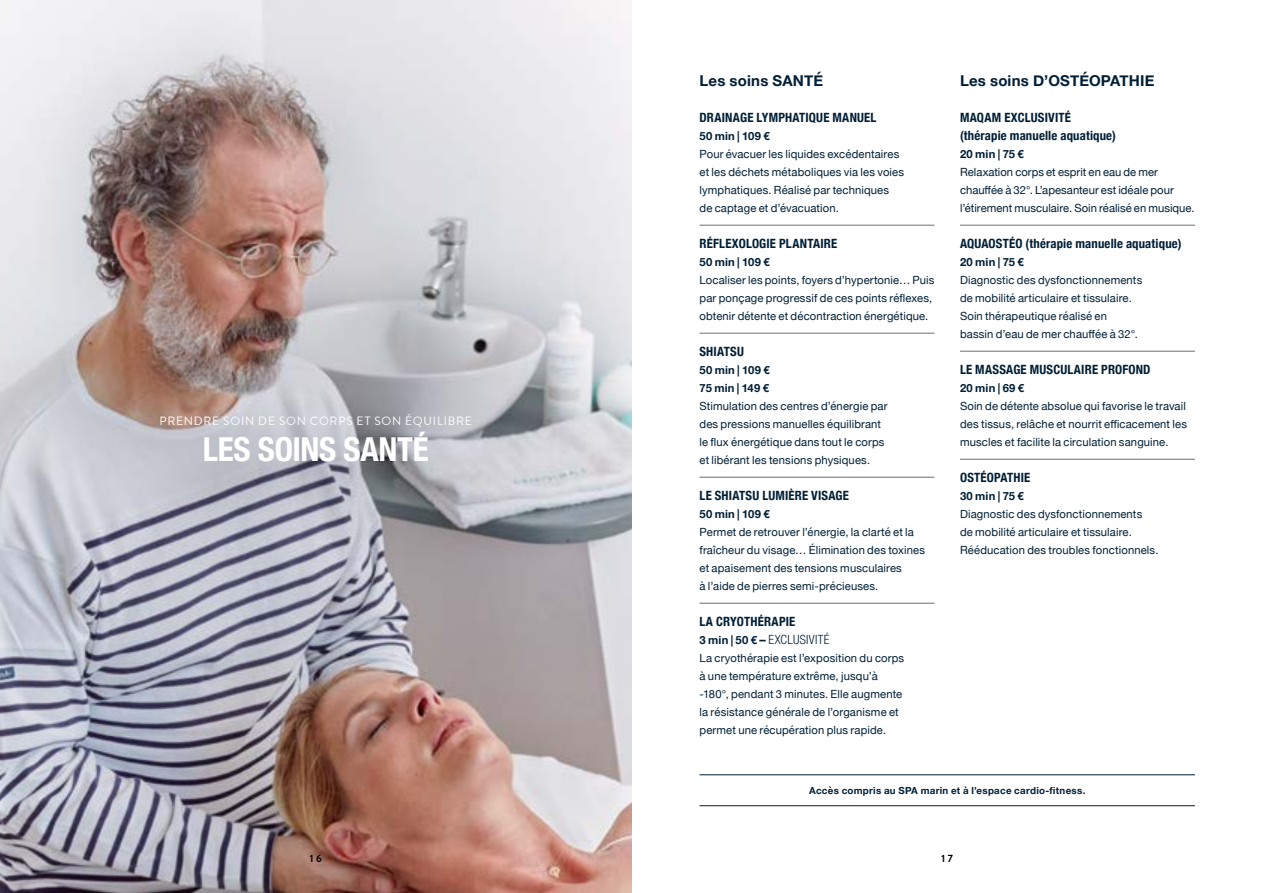
<style>
.page{position:relative;width:1263px;height:893px;background:#fff}
.page>*{position:absolute;margin:0;border:0;box-sizing:border-box;transform-origin:0 0}
.t1{font:700 condensed 33px "Helvetica Neue";letter-spacing:-.01em;color:#fff}
.t2{font:700 15px "Helvetica Neue";letter-spacing:.01em;color:#001f36}
.t3{font:700 condensed 12.75px/18px "Helvetica Neue";letter-spacing:.015em;color:#001f36}
.t4{font:12px "Brandon Grotesque";letter-spacing:.065em;color:#fff}
.t5{font:11.25px/18px "Helvetica Neue";letter-spacing:.01em;color:#001f36}
.t6{font:700 11.25px/18px "Helvetica Neue";letter-spacing:.02em;color:#001f36}
.t7{font:700 10.5px "Brandon Grotesque";color:#000}
.t8{font:700 9.75px "Helvetica Neue";letter-spacing:.03em;color:#001f36}
.s1{font-stretch:normal;font-size:11.25px}
.s2{font-stretch:normal}
.s3{font-weight:300}
</style>
<div class="page">
<img style="left:0;top:0;width:631px;height:893px">
<hr style="left:699px;top:225px;width:235px;height:1px;background:#706f6f">
<hr style="left:699px;top:333px;width:235px;height:1px;background:#706f6f">
<hr style="left:699px;top:477px;width:235px;height:1px;background:#706f6f">
<hr style="left:699px;top:603px;width:235px;height:1px;background:#706f6f">
<hr style="left:960px;top:225px;width:235px;height:1px;background:#706f6f">
<hr style="left:960px;top:351px;width:235px;height:1px;background:#706f6f">
<hr style="left:960px;top:459px;width:235px;height:1px;background:#706f6f">
<hr style="left:699px;top:774px;width:496px;height:1px;background:#001f36">
<hr style="left:699px;top:805px;width:496px;height:1px;background:#001f36">
<p class="t4" style="left:160px;top:413px;width:314px">PRENDRE SOIN DE SON CORPS ET SON ÉQUILIBRE</p>
<h1 class="t1" style="left:203px;top:422px;width:228px">LES SOINS SANTÉ</h1>
<h2 class="t2" style="left:699px;top:69px;width:125px">Les soins SANTÉ</h2>
<h2 class="t2" style="left:960px;top:69px;width:196px">Les soins D’OSTÉOPATHIE</h2>
<p class="t3" style="left:699px;top:108px;width:178px">DRAINAGE LYMPHATIQUE MANUEL</p>
<p class="t6" style="left:699px;top:127px;width:72px">50 min | 109 €</p>
<p class="t5" style="left:699px;top:146px;width:206px">Pour évacuer les liquides excédentaires et les déchets métaboliques via les voies lymphatiques. Réalisé par techniques de captage et d’évacuation.</p>
<p class="t3" style="left:699px;top:234px;width:139px">RÉFLEXOLOGIE PLANTAIRE</p>
<p class="t6" style="left:699px;top:253px;width:72px">50 min | 109 €</p>
<p class="t5" style="left:699px;top:272px;width:236px">Localiser les points, foyers d’hypertonie… Puis par ponçage progressif de ces points réflexes, obtenir détente et décontraction énergétique.</p>
<p class="t3" style="left:699px;top:342px;width:46px">SHIATSU</p>
<p class="t6" style="left:699px;top:361px;width:72px">50 min | 109 €<br>75 min | 149 €</p>
<p class="t5" style="left:699px;top:398px;width:189px">Stimulation des centres d’énergie par des pressions manuelles équilibrant le flux énergétique dans tout le corps et libérant les tensions physiques.</p>
<p class="t3" style="left:699px;top:486px;width:151px">LE SHIATSU LUMIÈRE VISAGE</p>
<p class="t6" style="left:699px;top:505px;width:72px">50 min | 109 €</p>
<p class="t5" style="left:699px;top:524px;width:227px">Permet de retrouver l’énergie, la clarté et la fraîcheur du visage… Élimination des toxines et apaisement des tensions musculaires<br>à l’aide de pierres semi-précieuses.</p>
<p class="t3" style="left:699px;top:612px;width:132px">LA CRYOTHÉRAPIE<br><span class="s1">3 min | 50 €</span> <span class="s2">–</span> <span class="s3">EXCLUSIVITÉ</span></p>
<p class="t5" style="left:699px;top:650px;width:206px">La cryothérapie est l’exposition du corps à une température extrême, jusqu’à -180°, pendant 3 minutes. Elle augmente la résistance générale de l’organisme et permet une récupération plus rapide.</p>
<p class="t3" style="left:960px;top:108px;width:157px">MAQAM EXCLUSIVITÉ (thérapie manuelle aquatique)</p>
<p class="t6" style="left:960px;top:145px;width:65px">20 min | 75 €</p>
<p class="t5" style="left:960px;top:164px;width:236px">Relaxation corps et esprit en eau de mer chauffée à 32°. L’apesanteur est idéale pour l’étirement musculaire. Soin réalisé en musique.</p>
<p class="t3" style="left:960px;top:234px;width:223px">AQUAOSTÉO (thérapie manuelle aquatique)</p>
<p class="t6" style="left:960px;top:253px;width:65px">20 min | 75 €</p>
<p class="t5" style="left:960px;top:272px;width:184px">Diagnostic des dysfonctionnements de mobilité articulaire et tissulaire.<br>Soin thérapeutique réalisé en bassin d’eau de mer chauffée à 32°.</p>
<p class="t3" style="left:960px;top:360px;width:192px">LE MASSAGE MUSCULAIRE PROFOND</p>
<p class="t6" style="left:960px;top:379px;width:66px">20 min | 69 €</p>
<p class="t5" style="left:960px;top:398px;width:229px;text-align:justify">Soin de détente absolue qui favorise le travail des tissus, relâche et nourrit efficacement les muscles et facilite la circulation sanguine.</p>
<p class="t3" style="left:960px;top:468px;width:72px">OSTÉOPATHIE</p>
<p class="t6" style="left:960px;top:487px;width:65px">30 min | 75 €</p>
<p class="t5" style="left:960px;top:506px;width:200px">Diagnostic des dysfonctionnements<br>de mobilité articulaire et tissulaire.<br>Rééducation des troubles fonctionnels.</p>
<p class="t8" style="left:809px;top:783px;width:278px">Accès compris au SPA marin et à l’espace cardio-fitness.</p>
<p class="t7" style="left:310px;top:850px;width:14px">16</p>
<p class="t7" style="left:941px;top:850px;width:13px">1 7</p>
</div>
